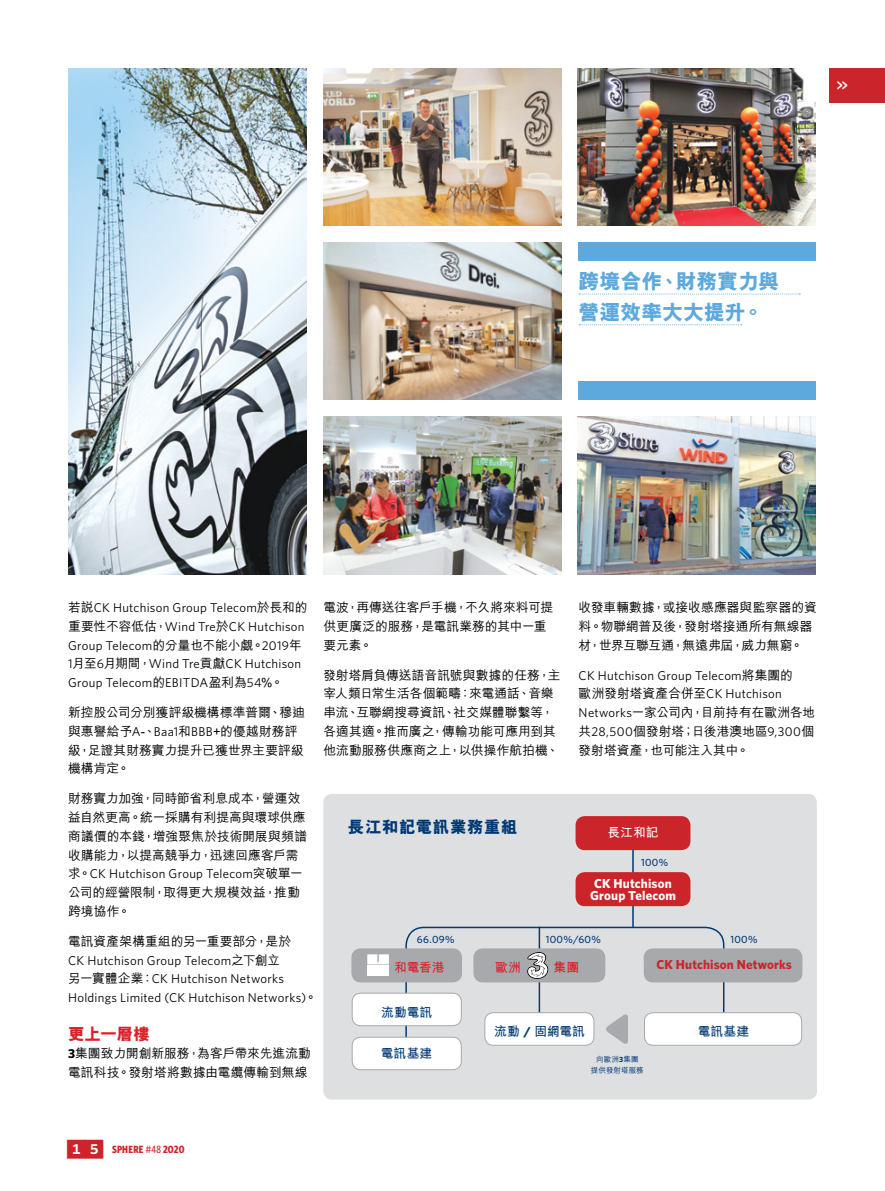
<style>
.page{position:relative;width:885px;height:1191px;background:#fff}
.page>*{position:absolute;margin:0;border:0;box-sizing:border-box;transform-origin:0 0}
.t1{font:800 21px/30.8px "M Hei HK";letter-spacing:-.01em;color:#5da9dd}
.t2{font:800 16.5px "M Hei HK";letter-spacing:.035em;color:#003974}
.t3{font:800 16.5px "M Hei HK";letter-spacing:-.005em;color:#da2128}
.t4{font:600 16.5px "Whitney Condensed";color:#fff}
.t5{font:700 12.9px/12px "Whitney";letter-spacing:.01em;color:#fff;text-align:center}
.t6{font:700 12.9px "Whitney";letter-spacing:.01em;color:#cb242b}
.t7{font:500 12.75px/18.8px "M Hei HK";color:#000}
.t8{font:12.75px/18.8px "Whitney";letter-spacing:.02em;color:#000}
.t9{font:700 12.75px "M Hei HK";letter-spacing:-.005em;color:#003974}
.t10{font:700 12.75px "M Hei HK";letter-spacing:-.005em;color:#da2128}
.t11{font:700 12.75px "M Hei HK";color:#fff}
.t12{font:500 10.5px "Whitney";letter-spacing:.03em;color:#003974}
.t13{font:700 10.5px "Whitney Condensed";letter-spacing:.02em;color:#cb242b}
.t14{font:500 7.5px/11.2px "M Hei HK";color:#003974;text-align:center}
.s1{font-family:"M Hei HK";font-weight:500}
.s2{font-family:"Whitney";font-weight:400}
.s3{font-family:"Whitney";font-weight:700;font-size:12.9px}
.s4{font-family:"Whitney";font-size:12.9px}
.s5{font-family:"Whitney";font-weight:700}
.s6{font-family:"Whitney Index Black Square Bd";font-weight:400;font-size:22.5px}
.s7{font-weight:500}
</style>
<div class="page">
<div style="left:323px;top:794px;width:493px;height:305px;background:#dedfe0;border-radius:9px"></div>
<div style="left:829px;top:68px;width:55px;height:34px;background:#cb242b"></div>
<img style="left:577px;top:417px;width:238px;height:157px">
<img style="left:323px;top:242px;width:238px;height:158px">
<img style="left:323px;top:417px;width:238px;height:157px">
<img style="left:577px;top:68px;width:238px;height:157px">
<img style="left:323px;top:68px;width:238px;height:157px">
<img style="left:68px;top:68px;width:238px;height:506px">
<div style="left:578px;top:242px;width:237px;height:19px;background:#5da9dd"></div>
<div style="left:578px;top:381px;width:237px;height:19px;background:#5da9dd"></div>
<svg style="left:579px;top:293px;width:221px;height:1px"></svg>
<svg style="left:579px;top:324px;width:162px;height:1px"></svg>
<hr style="left:632px;top:841px;width:1px;height:86px;background:#003974">
<div style="left:576px;top:817px;width:113px;height:32px;background:#cb242b;border-radius:9px"></div>
<div style="left:575px;top:816px;width:115px;height:34px;border:2px solid #cb242b;border-radius:9px"></div>
<div style="left:576px;top:873px;width:113px;height:32px;background:#cb242b;border-radius:9px"></div>
<div style="left:575px;top:872px;width:115px;height:34px;border:2px solid #cb242b;border-radius:9px"></div>
<div style="left:644px;top:949px;width:157px;height:32px;background:#a7a9ac;border-radius:9px"></div>
<div style="left:643px;top:948px;width:159px;height:34px;border:2px solid #a7a9ac;border-radius:9px"></div>
<div style="left:352px;top:949px;width:109px;height:32px;background:#a7a9ac;border-radius:9px"></div>
<div style="left:351px;top:948px;width:111px;height:34px;border:2px solid #a7a9ac;border-radius:9px"></div>
<div style="left:352px;top:993px;width:109px;height:32px;background:#fff;border-radius:9px"></div>
<div style="left:352px;top:992px;width:109px;height:34px;border:1px solid #a7a9ac;border-radius:9px"></div>
<div style="left:352px;top:1037px;width:109px;height:32px;background:#fff;border-radius:9px"></div>
<div style="left:352px;top:1036px;width:109px;height:34px;border:1px solid #a7a9ac;border-radius:9px"></div>
<div style="left:644px;top:1012px;width:157px;height:33px;background:#fff;border-radius:9px"></div>
<div style="left:644px;top:1012px;width:158px;height:33px;border:1px solid #a7a9ac;border-radius:9px"></div>
<svg style="left:404px;top:926px;width:321px;height:121px"></svg>
<svg style="left:367px;top:954px;width:22px;height:10px"></svg>
<div style="left:367px;top:965px;width:10px;height:10px;background:#fff"></div>
<div style="left:379px;top:965px;width:10px;height:10px;background:#fff"></div>
<p class="t4" style="left:836px;top:75px;width:13px">&gt;&gt;</p>
<h1 class="t1" style="left:578px;top:266px;width:202px">跨境合作、財務實力與營運效率大大提升。</h1>
<p class="t8" style="left:68px;top:598px;width:241px"><span class="s1">若說</span>CK Hutchison Group Telecom<span class="s1">於長和的重要性不容低估，</span>Wind Tre<span class="s1">於</span>CK Hutchison<br>Group Telecom<span class="s1">的分量也不能小覷。</span>2019<span class="s1">年<br></span>1<span class="s1">月至</span>6<span class="s1">月期間，</span>Wind Tre<span class="s1">貢獻</span>CK Hutchison<br>Group Telecom<span class="s1">的</span>EBITDA<span class="s1">盈利為</span>54<span class="s1">%。</span></p>
<p class="t7" style="left:68px;top:702px;width:239px">新控股公司分別獲評級機構標準普爾、穆迪與惠譽給予<span class="s2">A</span>-、<span class="s2">Baa1</span>和<span class="s2">BBB</span>+的優越財務評級，足證其財務實力提升已獲世界主要評級機構肯定。</p>
<p class="t7" style="left:68px;top:788px;width:240px">財務實力加強，同時節省利息成本，營運效益自然更高。統一採購有利提高與環球供應商議價的本錢，增強聚焦於技術開展與頻譜收購能力，以提高競爭力，迅速回應客戶需</p>
<p class="t8" style="left:68px;top:864px;width:236px"><span class="s1">求。</span>CK Hutchison Group Telecom<span class="s1">突破單一</span></p>
<p class="t7" style="left:68px;top:882px;width:233px">公司的經營限制，取得更大規模效益，推動跨境協作。</p>
<p class="t7" style="left:68px;top:931px;width:225px">電訊資產架構重組的另一重要部分，是於</p>
<p class="t8" style="left:68px;top:950px;width:251px">CK Hutchison Group Telecom<span class="s1">之下創立<br>另一實體企業：</span>CK Hutchison Networks<br>Holdings Limited (CK Hutchison Networks)<span class="s1">。</span></p>
<p class="t3" style="left:68px;top:1022px;width:83px">更上一層樓</p>
<p class="t7" style="left:68px;top:1043px;width:244px"><span class="s3">3</span>集團致力開創新服務，為客戶帶來先進流動電訊科技。發射塔將數據由電纜傳輸到無線</p>
<p class="t7" style="left:323px;top:597px;width:231px">電波，再傳送往客戶手機，不久將來料可提供更廣泛的服務，是電訊業務的其中一重要元素。</p>
<p class="t7" style="left:323px;top:664px;width:239px">發射塔肩負傳送語音訊號與數據的任務，主宰人類日常生活各個範疇：來電通話、音樂串流、互聯網搜尋資訊、社交媒體聯繫等，各適其適。推而廣之，傳輸功能可應用到其他流動服務供應商之上，以供操作航拍機、</p>
<p class="t7" style="left:578px;top:597px;width:240px">收發車輛數據，或接收感應器與監察器的資料。物聯網普及後，發射塔接通所有無線器材，世界互聯互通，無遠弗屆，威力無窮。</p>
<p class="t8" style="left:578px;top:665px;width:216px">CK Hutchison Group Telecom<span class="s1">將集團的歐洲發射塔資產合併至</span>CK Hutchison</p>
<p class="t7" style="left:578px;top:702px;width:238px;text-align:justify"><span class="s2">Networks</span>一家公司內，目前持有在歐洲各地共<span class="s2">28,500</span>個發射塔；日後港澳地區<span class="s2">9,300</span>個發射塔資產，也可能注入其中。</p>
<p class="t2" style="left:348px;top:816px;width:171px">長江和記電訊業務重組</p>
<p class="t11" style="left:607px;top:823px;width:52px">長江和記</p>
<p class="t12" style="left:641px;top:855px;width:29px">100%</p>
<p class="t5" style="left:590px;top:877px;width:87px">CK Hutchison<br>Group Telecom</p>
<p class="t12" style="left:417px;top:932px;width:39px">66.09%</p>
<p class="t12" style="left:545px;top:932px;width:57px">100%/60%</p>
<p class="t12" style="left:730px;top:932px;width:29px">100%</p>
<p class="t10" style="left:394px;top:958px;width:52px">和電香港</p>
<p class="t10" style="left:495px;top:958px;width:27px">歐洲</p>
<p class="t10" style="left:553px;top:958px;width:27px">集團</p>
<p class="t6" style="left:656px;top:956px;width:137px">CK Hutchison Networks</p>
<p class="t9" style="left:381px;top:1003px;width:52px">流動電訊</p>
<p class="t9" style="left:381px;top:1044px;width:53px">電訊基建</p>
<p class="t9" style="left:494px;top:1022px;width:92px">流動 <span class="s4">/</span> 固網電訊</p>
<p class="t9" style="left:697px;top:1022px;width:53px">電訊基建</p>
<p class="t14" style="left:591px;top:1053px;width:54px">向歐洲<span class="s5">3</span>集團<br>提供發射塔服務</p>
<p class="t13" style="left:65px;top:1143px;width:121px"><span class="s6">15</span> SPHERE <span class="s7">#48</span> 2020</p>
</div>
